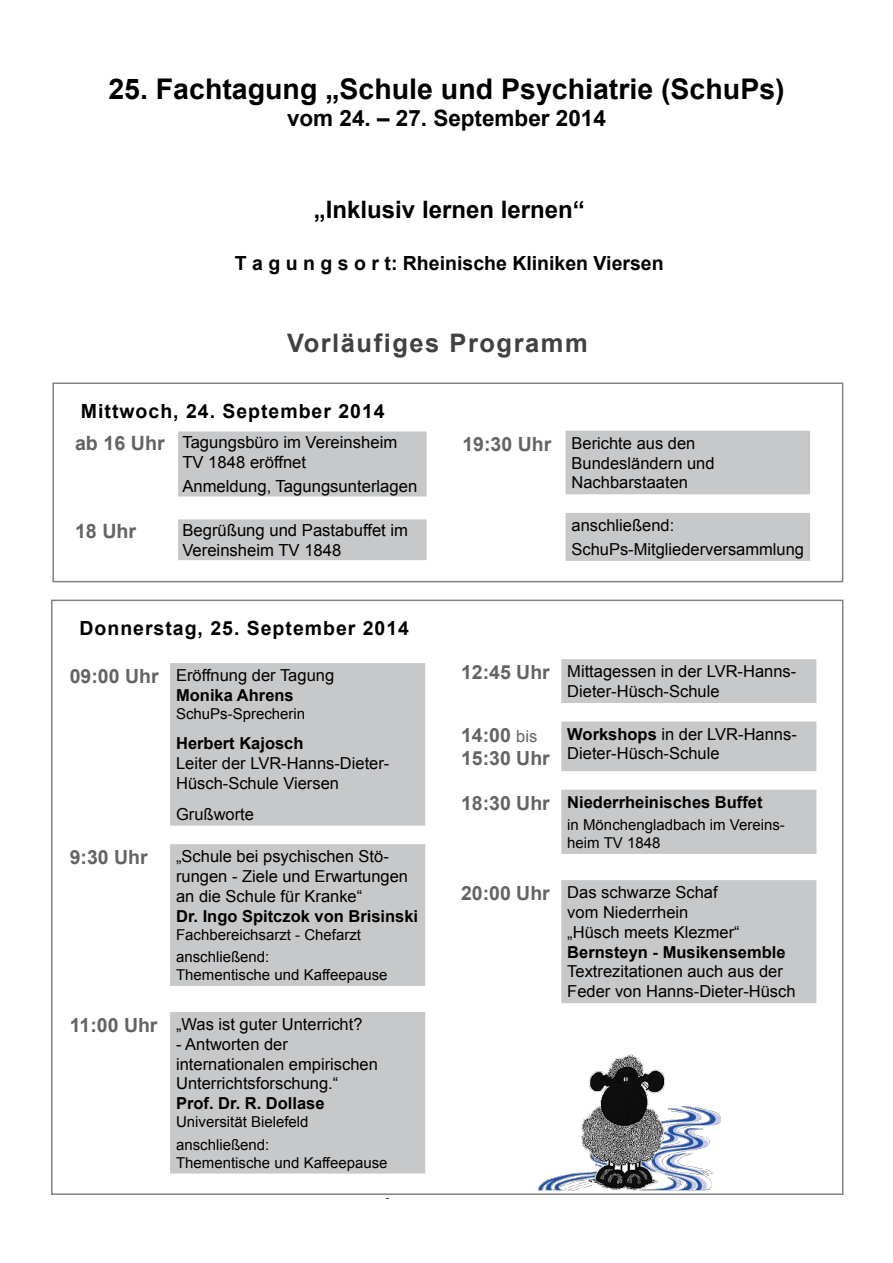
<style>
.page{position:relative;width:893px;height:1263px;background:#fff}
.page>*{position:absolute;margin:0;border:0;box-sizing:border-box;transform-origin:0 0}
.t1{font:700 28.5px "Arial";color:#000}
.t2{font:700 25.5px "Arial";letter-spacing:.06em;color:#414042}
.t3{font:700 24px "Arial";color:#000}
.t4{font:700 22.5px "Arial";color:#000}
.t5{font:700 19.65px "Arial";color:#636466}
.t6{font:700 19.5px "Arial";letter-spacing:.05em;color:#000}
.t7{font:700 19.5px "Arial";color:#000}
.t8{font:700 19.5px/23.4px "Arial";color:#636466}
.t9{font:16.65px/20px "Arial";color:#000}
.t10{font:16.5px/19.8px "Arial";color:#000}
.t11{font:700 16.5px "Arial";color:#000}
.t12{font:15px/22.2px "Arial";color:#000}
.s1{font-weight:700;font-size:19.65px;color:#636466}
.s2{font-weight:700;font-size:19.5px;color:#636466}
.s3{font-weight:700}
.s4{font-weight:400;font-size:16.5px}
.s5{font-size:19.5px;color:#636466}
</style>
<div class="page">
<div style="left:52px;top:382px;width:791px;height:200px;border:2px solid #808285"></div>
<svg style="left:170px;top:663px;width:255px;height:510px;background:#cbccce"></svg>
<svg style="left:561px;top:659px;width:255px;height:344px;fill:#c7c8ca"></svg>
<svg style="left:178px;top:431px;width:249px;height:129px"></svg>
<svg style="left:566px;top:431px;width:244px;height:130px;background:#cfcfd1"></svg>
<img style="left:539px;top:1054px;width:181px;height:137px">
<h1 class="t1" style="left:108px;top:70px;width:678px">25. Fachtagung „Schule und Psychiatrie (SchuPs)</h1>
<h3 class="t4" style="left:287px;top:103px;width:320px">vom 24. – 27. September 2014</h3>
<h3 class="t3" style="left:314px;top:194px;width:272px">„Inklusiv lernen lernen“</h3>
<p class="t7" style="left:235px;top:251px;width:430px">T a g u n g s o r t: Rheinische Kliniken Viersen</p>
<h2 class="t2" style="left:287px;top:326px;width:302px">Vorläufiges Programm</h2>
<p class="t6" style="left:81px;top:398px;width:305px">Mittwoch, 24. September 2014</p>
<p class="t9" style="left:182px;top:432px;width:216px;text-indent:-107px"><span class="s1">ab 16 Uhr</span> Tagungsbüro im Vereinsheim<br>TV 1848 eröffnet</p>
<p class="t9" style="left:182px;top:476px;width:236px">Anmeldung, Tagungsunterlagen</p>
<p class="t5" style="left:75px;top:518px;width:63px">18 Uhr</p>
<p class="t9" style="left:182px;top:520px;width:227px">Begrüßung und Pastabuffet im<br>Vereinsheim TV 1848</p>
<p class="t6" style="left:80px;top:616px;width:331px">Donnerstag, 25. September 2014</p>
<p class="t10" style="left:176px;top:665px;width:160px;text-indent:-106px"><span class="s2">09:00 Uhr</span> Eröffnung der Tagung<br><span class="s3">Monika Ahrens</span></p>
<p class="t12" style="left:176px;top:703px;width:131px">SchuPs-Sprecherin</p>
<p class="t11" style="left:176px;top:733px;width:129px">Herbert Kajosch</p>
<p class="t10" style="left:176px;top:754px;width:215px">Leiter der LVR-Hanns-Dieter-<br>Hüsch-Schule Viersen</p>
<p class="t10" style="left:176px;top:804px;width:79px">Grußworte</p>
<p class="t8" style="left:70px;top:846px;width:80px">9:30 Uhr</p>
<p class="t10" style="left:176px;top:847px;width:234px">„Schule bei psychischen Stö&shy;rungen - Ziele und Erwartungen an die Schule für Kranke“</p>
<p class="t11" style="left:176px;top:905px;width:244px">Dr. Ingo Spitczok von Brisinski</p>
<p class="t12" style="left:176px;top:923px;width:187px">Fachbereichsarzt - Chefarzt anschließend:</p>
<p class="t12" style="left:176px;top:964px;width:213px">Thementische und Kaffeepause</p>
<p class="t10" style="left:70px;top:1014px;width:294px"><span class="s2">11:00 Uhr</span> „Was ist guter Unterricht?</p>
<p class="t10" style="left:176px;top:1034px;width:203px">- Antworten der internationalen empirischen<br>Unterrichtsforschung.“</p>
<p class="t11" style="left:176px;top:1092px;width:150px">Prof. Dr. R. Dollase</p>
<p class="t12" style="left:176px;top:1111px;width:134px">Universität Bielefeld anschließend:</p>
<p class="t12" style="left:176px;top:1151px;width:213px">Thementische und Kaffeepause</p>
<p class="t10" style="left:572px;top:433px;width:145px;text-indent:-109px"><span class="s2">19:30 Uhr</span> Berichte aus den<br>Bundesländern und<br>Nachbarstaaten</p>
<p class="t10" style="left:572px;top:513px;width:234px;line-height:24px">anschließend:<br>SchuPs-Mitgliederversammlung</p>
<p class="t10" style="left:567px;top:662px;width:230px;text-indent:-106px"><span class="s2">12:45 Uhr</span> Mittagessen in der LVR-Hanns-<br>Dieter-Hüsch-Schule</p>
<p class="t8" style="left:461px;top:724px;width:90px">14:00 <span class="s4">bis<br></span>15:30 Uhr</p>
<p class="t10" style="left:567px;top:724px;width:231px"><span class="s3">Workshops</span> in der LVR-Hanns-<br>Dieter-Hüsch-Schule</p>
<p class="t11" style="left:461px;top:791px;width:303px"><span class="s5">18:30 Uhr</span> Niederrheinisches Buffet</p>
<p class="t12" style="left:567px;top:816px;width:219px;line-height:18px">in Mönchengladbach im Vereins&shy;heim TV 1848</p>
<p class="t10" style="left:567px;top:883px;width:174px;text-indent:-106px"><span class="s2">20:00 Uhr</span> Das schwarze Schaf vom Niederrhein „Hüsch meets Klezmer“</p>
<p class="t11" style="left:567px;top:941px;width:220px">Bernsteyn - Musikensemble</p>
<p class="t10" style="left:567px;top:962px;width:230px">Textrezitationen auch aus der<br>Feder von Hanns-Dieter-Hüsch</p>
</div>
